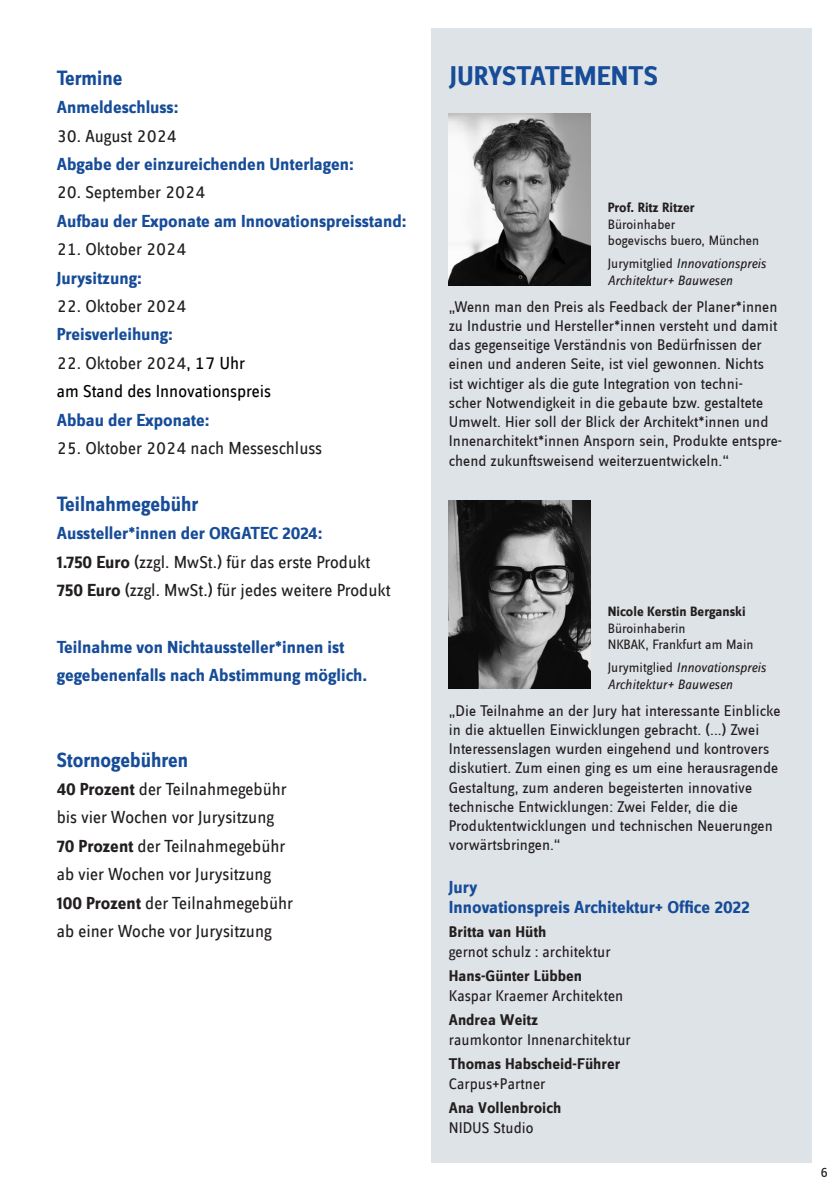
<style>
.page{position:relative;width:840px;height:1191px;background:#fff}
.page>*{position:absolute;margin:0;border:0;box-sizing:border-box;transform-origin:0 0}
.t1{font:700 28px "Zine Sans Dis";color:#164c98}
.t2{font:700 21.4px "Zine Sans Dis";color:#164c98;scale:.94 1}
.t3{font:18px "Zine Sans Dis Regular Roman Tf";color:#231f20}
.t4{font:700 18px "Zine Sans Dis";color:#164c98}
.t5{font:18px "Zine Sans Dis Regular Roman Tf";color:#000}
.t6{font:16px/19.2px "Zine Sans Dis";color:#231f20}
.t7{font:16px "Zine Sans Dis Regular Roman Tf";color:#231f20}
.t8{font:700 16px "Zine Sans Dis";color:#231f20}
.t9{font:italic 14px/16.8px "Zine Sans Dis";color:#231f20}
.t10{font:14px "Zine Sans Dis";color:#231f20}
.t11{font:700 14px/16.8px "Zine Sans Dis";color:#231f20}
.s1{color:#000}
.s2{font-family:"Zine Sans Dis";font-weight:700}
.s3{font-style:normal}
.s4{font-weight:400}
</style>
<div class="page">
<div style="left:431px;top:28px;width:380px;height:1135px;background:#dee3e7"></div>
<img style="left:448px;top:500px;width:142px;height:189px">
<img style="left:448px;top:113px;width:142px;height:172px">
<p class="t2" style="left:57px;top:67px;width:71px">Termine</p>
<p class="t4" style="left:57px;top:98px;width:123px">Anmeldeschluss:</p>
<p class="t3" style="left:57px;top:127px;width:122px">30. August 2024</p>
<p class="t4" style="left:57px;top:155px;width:298px">Abgabe der einzureichenden Unterlagen:</p>
<p class="t3" style="left:57px;top:184px;width:150px">20. September 2024</p>
<p class="t4" style="left:57px;top:212px;width:351px">Aufbau der Exponate am Innovationspreisstand:</p>
<p class="t3" style="left:57px;top:241px;width:131px">21. Oktober 2024</p>
<p class="t4" style="left:57px;top:268px;width:87px">Jurysitzung:</p>
<p class="t3" style="left:57px;top:297px;width:131px">22. Oktober 2024</p>
<p class="t4" style="left:57px;top:325px;width:118px">Preisverleihung:</p>
<p class="t3" style="left:57px;top:354px;width:190px">22. Oktober 2024<span class="s1">, 17 Uhr</span></p>
<p class="t5" style="left:57px;top:383px;width:216px">am Stand des Innovationspreis</p>
<p class="t4" style="left:57px;top:410px;width:154px">Abbau der Exponate:</p>
<p class="t3" style="left:57px;top:439px;width:267px">25. Oktober 2024 nach Messeschluss</p>
<p class="t2" style="left:57px;top:493px;width:152px">Teilnahmegebühr</p>
<p class="t4" style="left:57px;top:524px;width:267px">Aussteller*innen der ORGATEC 2024:</p>
<p class="t3" style="left:57px;top:553px;width:315px"><span class="s2">1.750 Euro</span> (zzgl. MwSt.) für das erste Produkt</p>
<p class="t3" style="left:57px;top:581px;width:335px"><span class="s2">750 Euro</span> (zzgl. MwSt.) für jedes weitere Produkt</p>
<p class="t4" style="left:57px;top:638px;width:289px">Teilnahme von Nichtaussteller*innen ist</p>
<p class="t4" style="left:57px;top:666px;width:312px">gegebenenfalls nach Abstimmung möglich.</p>
<p class="t2" style="left:57px;top:748px;width:141px">Stornogebühren</p>
<p class="t3" style="left:57px;top:780px;width:231px"><span class="s2">40 Prozent</span> der Teilnahmegebühr</p>
<p class="t3" style="left:57px;top:809px;width:219px">bis vier Wochen vor Jurysitzung</p>
<p class="t3" style="left:57px;top:837px;width:230px"><span class="s2">70 Prozent</span> der Teilnahmegebühr</p>
<p class="t3" style="left:57px;top:865px;width:216px">ab vier Wochen vor Jurysitzung</p>
<p class="t3" style="left:57px;top:894px;width:238px"><span class="s2">100 Prozent</span> der Teilnahmegebühr</p>
<p class="t3" style="left:57px;top:922px;width:216px">ab einer Woche vor Jurysitzung</p>
<p class="t1" style="left:449px;top:61px;width:210px">JURYSTATEMENTS</p>
<p class="t11" style="left:607px;top:199px;width:88px">Prof. Ritz Ritzer</p>
<p class="t10" style="left:607px;top:217px;width:69px">Büroinhaber</p>
<p class="t10" style="left:607px;top:234px;width:153px">bogevischs buero, München</p>
<p class="t9" style="left:607px;top:256px;width:160px"><span class="s3">Jurymitglied</span> Innovationspreis<br>Architektur+ Bauwesen</p>
<p class="t6" style="left:448px;top:298px;width:334px">„Wenn man den Preis als Feedback der Planer*innen zu Industrie und Hersteller*innen versteht und damit das gegenseitige Verständnis von Bedürfnissen der einen und anderen Seite, ist viel gewonnen. Nichts ist wichtiger als die gute Integration von techni-<br>scher Notwendigkeit in die gebaute bzw. gestaltete Umwelt. Hier soll der Blick der Architekt*innen und Innenarchitekt*innen Ansporn sein, Produkte entspre&shy;chend zukunftsweisend weiterzuentwickeln.“</p>
<p class="t11" style="left:607px;top:603px;width:139px">Nicole Kerstin Berganski<br><span class="s4">Büroinhaberin</span></p>
<p class="t10" style="left:607px;top:638px;width:147px">NKBAK, Frankfurt am Main</p>
<p class="t9" style="left:607px;top:659px;width:160px"><span class="s3">Jurymitglied</span> Innovationspreis<br>Architektur+ Bauwesen</p>
<p class="t6" style="left:448px;top:701px;width:333px">„Die Teilnahme an der Jury hat interessante Einblicke in die aktuellen Einwicklungen gebracht. (...) Zwei Interessenslagen wurden eingehend und kontrovers diskutiert. Zum einen ging es um eine herausragende Gestaltung, zum anderen begeisterten innovative technische Entwicklungen: Zwei Felder, die die Produktentwicklungen und technischen Neuerungen vorwärtsbringen.“</p>
<p class="t4" style="left:448px;top:878px;width:30px">Jury</p>
<p class="t4" style="left:448px;top:898px;width:302px">Innovationspreis Architektur+ Office 2022</p>
<p class="t8" style="left:448px;top:924px;width:99px">Britta van Hüth</p>
<p class="t7" style="left:448px;top:944px;width:163px">gernot schulz : architektur</p>
<p class="t8" style="left:448px;top:968px;width:135px">Hans-Günter Lübben</p>
<p class="t7" style="left:448px;top:988px;width:176px">Kaspar Kraemer Architekten</p>
<p class="t8" style="left:448px;top:1012px;width:91px">Andrea Weitz</p>
<p class="t7" style="left:448px;top:1032px;width:183px">raumkontor Innenarchitektur</p>
<p class="t8" style="left:448px;top:1056px;width:173px">Thomas Habscheid-Führer</p>
<p class="t7" style="left:448px;top:1076px;width:98px">Carpus+Partner</p>
<p class="t8" style="left:448px;top:1100px;width:114px">Ana Vollenbroich</p>
<p class="t7" style="left:448px;top:1120px;width:86px">NIDUS Studio</p>
<p class="t10" style="left:820px;top:1165px;width:8px">6</p>
</div>
